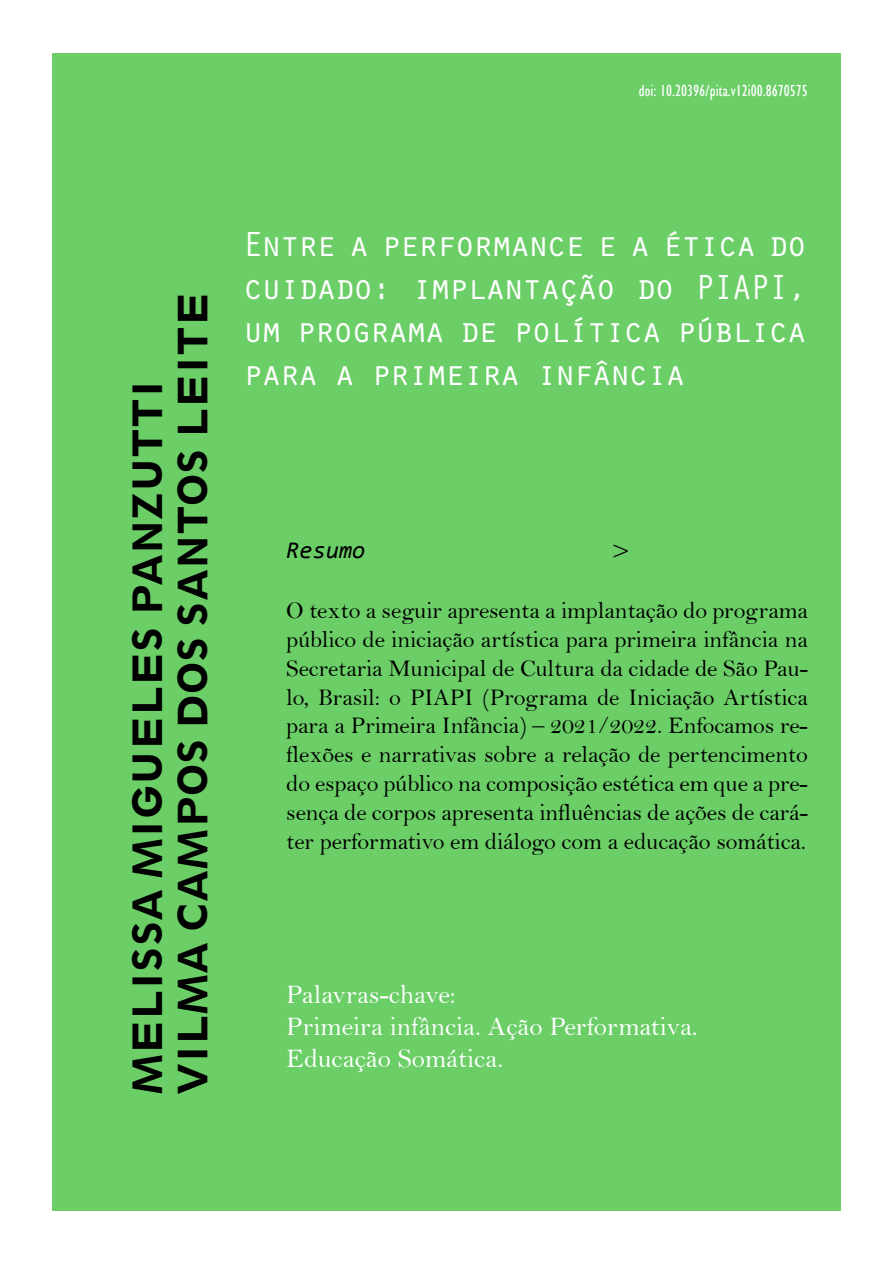
<style>
.page{position:relative;width:893px;height:1263px;background:#fff}
.page>*{position:absolute;margin:0;border:0;box-sizing:border-box;transform-origin:0 0}
.t1{font:800 37.8px/45.3px "Geometric 212 BT";color:#000}
.t2{font:36px/43.2px "Orator Std";letter-spacing:-.09em;color:#fff;text-align:justify}
.t3{font:27px/32.4px "Bell";color:#fff}
.t4{font:27px "Bell";color:#000}
.t5{font:24px/28.8px "Bell";letter-spacing:-.005em;color:#000;text-align:justify}
.t6{font:italic 24px "Consolas";color:#000}
.t7{font:condensed 16.5px "Gill Sans";color:#fff}
</style>
<div class="page">
<div style="left:52px;top:53px;width:789px;height:1158px;background:#6bce67"></div>
<p class="t7" style="left:639px;top:81px;width:170px">doi: 10.20396/pita.v12i00.8670575</p>
<h1 class="t1" style="left:125px;top:1095px;width:805px;rotate:-90deg">Melissa Migueles Panzutti<br>Vilma Campos dos Santos L eite</h1>
<h2 class="t2" style="left:242px;top:221px;width:567px">Entre a performance e a ética do cuidado: implantação do PIAPI, um programa de política pública para a primeira infância</h2>
<p class="t6" style="left:286px;top:534px;width:81px">Resumo</p>
<p class="t4" style="left:612px;top:533px;width:20px">&gt;</p>
<p class="t5" style="left:286px;top:596px;width:523px">O texto a seguir apresenta a implantação do programa público de iniciação artística para primeira infância na Secretaria Municipal de Cultura da cidade de São Pau&shy;lo, Brasil: o PIAPI (Programa de Iniciação Artística para a Primeira Infância) – 2021/2022. Enfocamos re&shy;flexões e narrativas sobre a relação de pertencimento do espaço público na composição estética em que a pre&shy;sença de corpos apresenta influências de ações de cará&shy;ter performativo em diálogo com a educação somática.</p>
<p class="t3" style="left:286px;top:978px;width:413px">Palavras-chave:<br>Primeira infância. Ação Performativa.<br>Educação Somática.</p>
</div>
